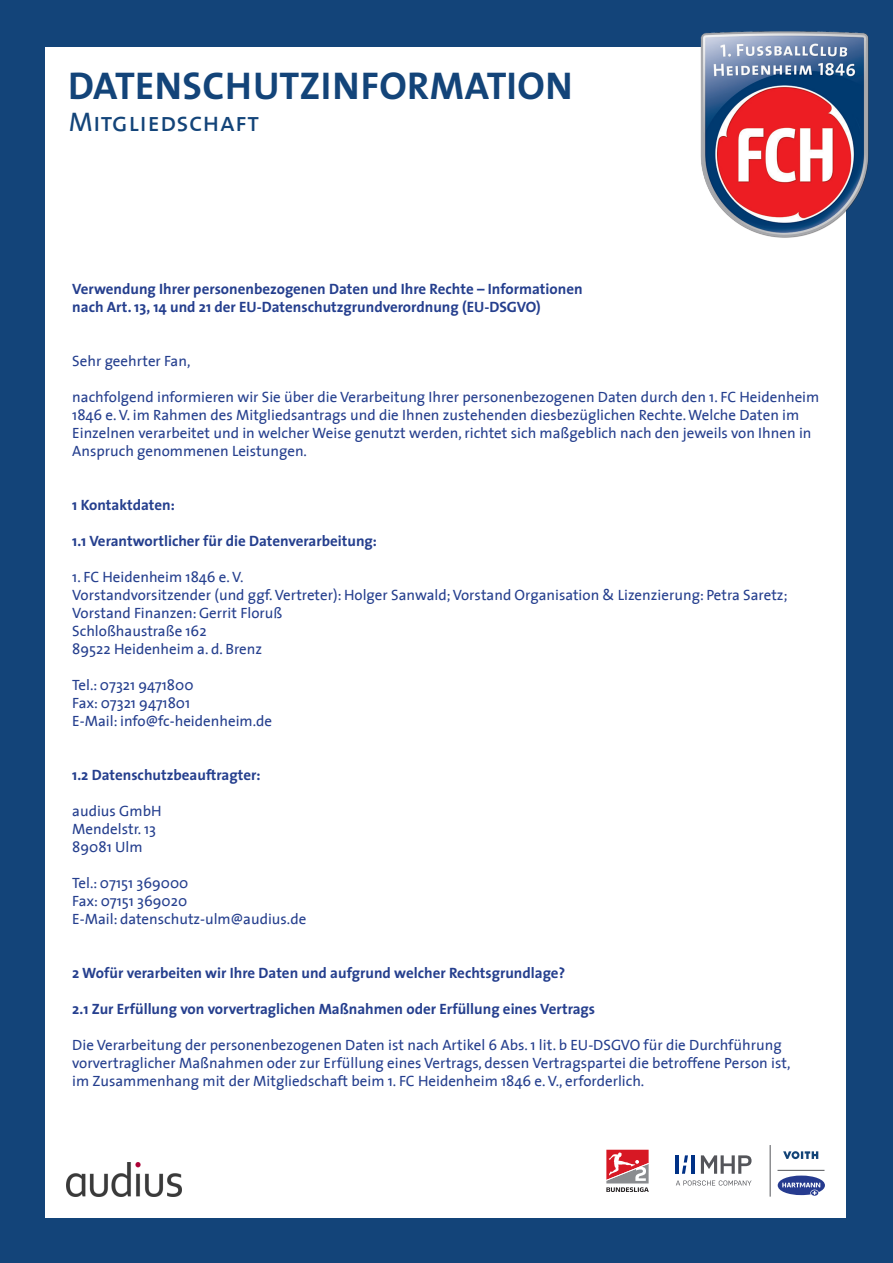
<style>
.page{position:relative;width:893px;height:1263px;background:#134479}
.page>*{position:absolute;margin:0;border:0;box-sizing:border-box;transform-origin:0 0}
.t1{font:38.85px "The Sans Bold Caps";letter-spacing:.01em;color:#134479}
.t2{font:27px "The Sans Caps";letter-spacing:.01em;color:#134479}
.t3{font:15px/18px "The Sans";color:#253f8e}
.t4{font:700 15px "The Sans";color:#253f8e}
</style>
<div class="page">
<div style="left:45px;top:47px;width:801px;height:1171px;background:#fff"></div>
<img style="left:700px;top:31px;width:169px;height:207px">
<svg style="left:606px;top:1150px;width:43px;height:42px"></svg>
<hr style="left:770px;top:1145px;width:1px;height:51px;background:#54555a">
<hr style="left:777px;top:1170px;width:47px;height:1px;background:#54555a">
<svg style="left:783px;top:1151px;width:35px;height:8px"></svg>
<svg style="left:778px;top:1175px;width:47px;height:20px"></svg>
<hr style="left:676px;top:1155px;width:3px;height:19px;background:#003186">
<hr style="left:691px;top:1155px;width:3px;height:19px;background:#003186">
<svg style="left:682px;top:1155px;width:6px;height:19px"></svg>
<svg style="left:676px;top:1180px;width:75px;height:5px"></svg>
<svg style="left:701px;top:1155px;width:50px;height:19px"></svg>
<img style="left:66px;top:1163px;width:115px;height:33px">
<h1 class="t1" style="left:68px;top:54px;width:506px">DATENSCHUTZINFORMATION</h1>
<h2 class="t2" style="left:69px;top:99px;width:192px">Mitgliedschaft</h2>
<p class="t4" style="left:72px;top:276px;width:512px">Verwendung Ihrer personenbezogenen Daten und Ihre Rechte – Informationen</p>
<p class="t4" style="left:72px;top:294px;width:470px">nach Art. 13, 14 und 21 der EU-Datenschutzgrundverordnung (EU-DSGVO)</p>
<p class="t3" style="left:72px;top:351px;width:120px">Sehr geehrter Fan,</p>
<p class="t3" style="left:72px;top:387px;width:749px">nachfolgend informieren wir Sie über die Verarbeitung Ihrer personenbezogenen Daten durch den 1. FC Heidenheim 1846 e. V. im Rahmen des Mitgliedsantrags und die Ihnen zustehenden diesbezüglichen Rechte. Welche Daten im Einzelnen verarbeitet und in welcher Weise genutzt werden, richtet sich maßgeblich nach den jeweils von Ihnen in Anspruch genommenen Leistungen.</p>
<p class="t4" style="left:72px;top:492px;width:104px">1 Kontaktdaten:</p>
<p class="t4" style="left:72px;top:528px;width:306px">1.1 Verantwortlicher für die Datenverarbeitung:</p>
<p class="t3" style="left:72px;top:567px;width:173px">1. FC Heidenheim 1846 e. V.</p>
<p class="t3" style="left:72px;top:585px;width:717px">Vorstandvorsitzender (und ggf. Vertreter): Holger Sanwald; Vorstand Organisation &amp; Lizenzierung: Petra Saretz;</p>
<p class="t3" style="left:72px;top:603px;width:212px">Vorstand Finanzen: Gerrit Floruß</p>
<p class="t3" style="left:72px;top:621px;width:136px">Schloßhaustraße 162</p>
<p class="t3" style="left:72px;top:639px;width:191px">89522 Heidenheim a. d. Brenz</p>
<p class="t3" style="left:72px;top:675px;width:123px">Tel.: 07321 9471800</p>
<p class="t3" style="left:72px;top:693px;width:119px">Fax: 07321 9471801</p>
<p class="t3" style="left:72px;top:711px;width:201px">E-Mail: info@fc-heidenheim.de</p>
<p class="t4" style="left:72px;top:762px;width:190px">1.2 Datenschutzbeauftragter:</p>
<p class="t3" style="left:72px;top:801px;width:91px">audius GmbH</p>
<p class="t3" style="left:72px;top:819px;width:85px">Mendelstr. 13</p>
<p class="t3" style="left:72px;top:837px;width:72px">89081 Ulm</p>
<p class="t3" style="left:72px;top:873px;width:118px">Tel.: 07151 369000</p>
<p class="t3" style="left:72px;top:891px;width:116px">Fax: 07151 369020</p>
<p class="t3" style="left:72px;top:909px;width:236px">E-Mail: datenschutz-ulm@audius.de</p>
<p class="t4" style="left:72px;top:960px;width:494px">2 Wofür verarbeiten wir Ihre Daten und aufgrund welcher Rechtsgrundlage?</p>
<p class="t4" style="left:72px;top:996px;width:524px">2.1 Zur Erfüllung von vorvertraglichen Maßnahmen oder Erfüllung eines Vertrags</p>
<p class="t3" style="left:72px;top:1035px;width:720px">Die Verarbeitung der personenbezogenen Daten ist nach Artikel 6 Abs. 1 lit. b EU-DSGVO für die Durchführung vorvertraglicher Maßnahmen oder zur Erfüllung eines Vertrags, dessen Vertragspartei die betroffene Person ist, im Zusammenhang mit der Mitgliedschaft beim 1. FC Heidenheim 1846 e. V., erforderlich.</p>
</div>
